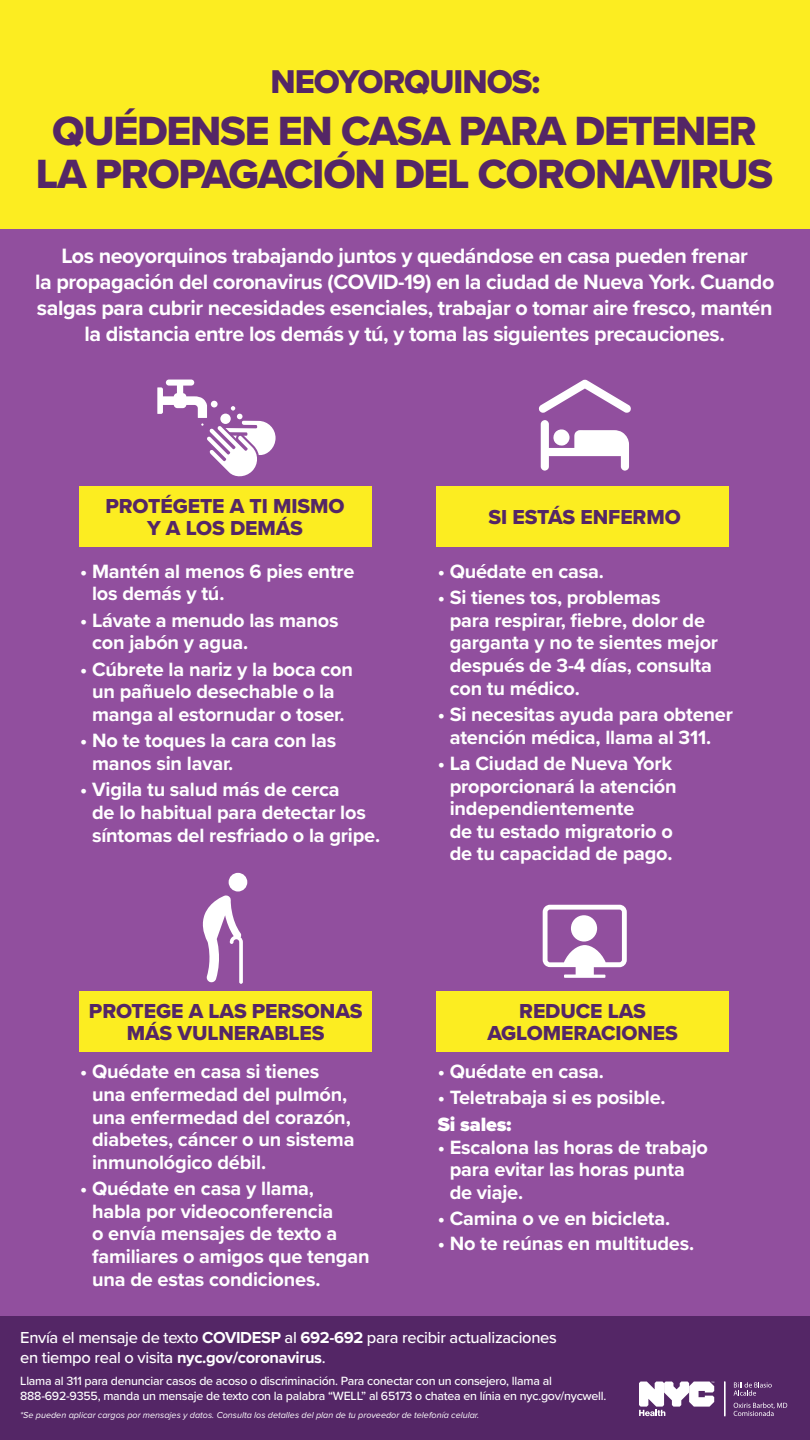
<style>
.page{position:relative;width:810px;height:1440px;background:#914f9e}
.page>*{position:absolute;margin:0;border:0;box-sizing:border-box;transform-origin:0 0}
.t1{font:42.3px/43.8px "Proxima Nova Extrabld";letter-spacing:-.03em;color:#542666;text-align:center}
.t2{font:34.12px "Proxima Nova Extrabld";letter-spacing:-.03em;color:#542666}
.t3{font:700 21.52px/26px "Proxima Nova";letter-spacing:-.02em;color:#fff;text-align:center}
.t4{font:21px/21.8px "Proxima Nova Extrabld";letter-spacing:-.005em;color:#542666;text-align:center}
.t5{font:700 19.95px/22.6px "Proxima Nova";letter-spacing:-.01em;color:#fff}
.t6{font:900 19.95px "Proxima Nova";letter-spacing:-.01em;color:#fff}
.t7{font:500 16.5px/19.8px "Proxima Nova";letter-spacing:-.02em;color:#fff}
.t8{font:500 12.38px/14.9px "Proxima Nova";letter-spacing:-.02em;color:#fff}
.t9{font:italic 9px "Proxima Nova";color:#fff}
.s1{font-weight:700}
</style>
<div class="page">
<div style="left:0;top:1316px;width:810px;height:124px;background:#542666"></div>
<div style="left:0;top:0;width:810px;height:229px;background:#fced21"></div>
<svg style="left:157px;top:380px;width:119px;height:97px"></svg>
<svg style="left:541px;top:420px;width:88px;height:51px"></svg>
<svg style="left:539px;top:379px;width:92px;height:34px"></svg>
<svg style="left:543px;top:905px;width:84px;height:73px"></svg>
<div style="left:571px;top:915px;width:26px;height:27px;background:#fff;border-radius:50%"></div>
<svg style="left:202px;top:895px;width:41px;height:89px"></svg>
<div style="left:229px;top:873px;width:18px;height:19px;background:#fff;border-radius:50%"></div>
<div style="left:79px;top:486px;width:292px;height:61px;background:#fced21"></div>
<div style="left:437px;top:486px;width:292px;height:61px;background:#fced21"></div>
<div style="left:436px;top:991px;width:293px;height:61px;background:#fced21"></div>
<div style="left:79px;top:991px;width:292px;height:61px;background:#fced21"></div>
<svg style="left:639px;top:1382px;width:75px;height:34px"></svg>
<svg style="left:734px;top:1382px;width:38px;height:14px"></svg>
<svg style="left:734px;top:1403px;width:53px;height:13px"></svg>
<h2 class="t2" style="left:270px;top:57px;width:271px">NEOYORQUINOS:</h2>
<h1 class="t1" style="left:36px;top:108px;width:739px">QUÉDENSE EN CASA PARA DETENER<br>LA PROPAGACIÓN DEL CORONAVIRUS</h1>
<p class="t3" style="left:35px;top:242px;width:741px">Los neoyorquinos trabajando juntos y quedándose en casa pueden frenar<br>la propagación del coronavirus (COVID-19) en la ciudad de Nueva York. Cuando salgas para cubrir necesidades esenciales, trabajar o tomar aire fresco, mantén la distancia entre los demás y tú, y toma las siguientes precauciones.</p>
<p class="t4" style="left:105px;top:495px;width:241px">PROTÉGETE A TI MISMO<br>Y A LOS DEMÁS</p>
<p class="t5" style="left:92px;top:559px;width:264px;text-indent:-12px">• Mantén al menos 6 pies entre los demás y tú.</p>
<p class="t5" style="left:92px;top:608px;width:248px;text-indent:-12px">• Lávate a menudo las manos con jabón y agua.</p>
<p class="t5" style="left:80px;top:657px;width:274px;text-align:center">• Cúbrete la nariz y la boca con un pañuelo desechable o la manga al estornudar o toser.</p>
<p class="t5" style="left:92px;top:729px;width:246px;text-indent:-12px">• No te toques la cara con las manos sin lavar.</p>
<p class="t5" style="left:92px;top:778px;width:290px;text-indent:-12px">• Vigila tu salud más de cerca<br>de lo habitual para detectar los síntomas del resfriado o la gripe.</p>
<p class="t4" style="left:489px;top:506px;width:194px">SI ESTÁS ENFERMO</p>
<p class="t5" style="left:438px;top:559px;width:168px">• Quédate en casa.</p>
<p class="t5" style="left:450px;top:586px;width:270px;text-indent:-12px">• Si tienes tos, problemas<br>para respirar, fiebre, dolor de garganta y no te sientes mejor después de 3-4 días, consulta con tu médico.</p>
<p class="t5" style="left:438px;top:702px;width:297px;text-align:center">• Si necesitas ayuda para obtener atención médica, llama al 311.</p>
<p class="t5" style="left:450px;top:751px;width:229px;text-indent:-12px">• La Ciudad de Nueva York proporcionará la atención independientemente<br>de tu estado migratorio o de tu capacidad de pago.</p>
<p class="t4" style="left:89px;top:1000px;width:275px">PROTEGE A LAS PERSONAS<br>MÁS VULNERABLES</p>
<p class="t4" style="left:487px;top:1000px;width:192px">REDUCE LAS<br>AGLOMERACIONES</p>
<p class="t5" style="left:92px;top:1060px;width:264px;text-indent:-12px">• Quédate en casa si tienes una enfermedad del pulmón, una enfermedad del corazón, diabetes, cáncer o un sistema inmunológico débil.</p>
<p class="t5" style="left:92px;top:1177px;width:279px;text-indent:-12px">• Quédate en casa y llama,<br>habla por videoconferencia<br>o envía mensajes de texto a familiares o amigos que tengan una de estas condiciones.</p>
<p class="t5" style="left:438px;top:1060px;width:168px">• Quédate en casa.</p>
<p class="t5" style="left:438px;top:1085px;width:229px">• Teletrabaja si es posible.</p>
<p class="t6" style="left:438px;top:1109px;width:75px">Si sales:</p>
<p class="t5" style="left:450px;top:1135px;width:260px;text-indent:-12px">• Escalona las horas de trabajo para evitar las horas punta de viaje.</p>
<p class="t5" style="left:438px;top:1206px;width:234px">• Camina o ve en bicicleta.</p>
<p class="t5" style="left:438px;top:1232px;width:258px">• No te reúnas en multitudes.</p>
<p class="t7" style="left:20px;top:1327px;width:538px">Envía el mensaje de texto <span class="s1">COVIDESP</span> al <span class="s1">692-692</span> para recibir actualizaciones en tiempo real o visita <span class="s1">nyc.gov/coronavirus</span>.</p>
<p class="t8" style="left:20px;top:1373px;width:588px">Llama al 311 para denunciar casos de acoso o discriminación. Para conectar con un consejero, llama al<br>888-692-9355, manda un mensaje de texto con la palabra “WELL” al 65173 o chatea en línia en nyc.gov/nycwell.</p>
<p class="t9" style="left:20px;top:1408px;width:460px">*Se pueden aplicar cargos por mensajes y datos. Consulta los detalles del plan de tu proveedor de telefonía celular.</p>
</div>
